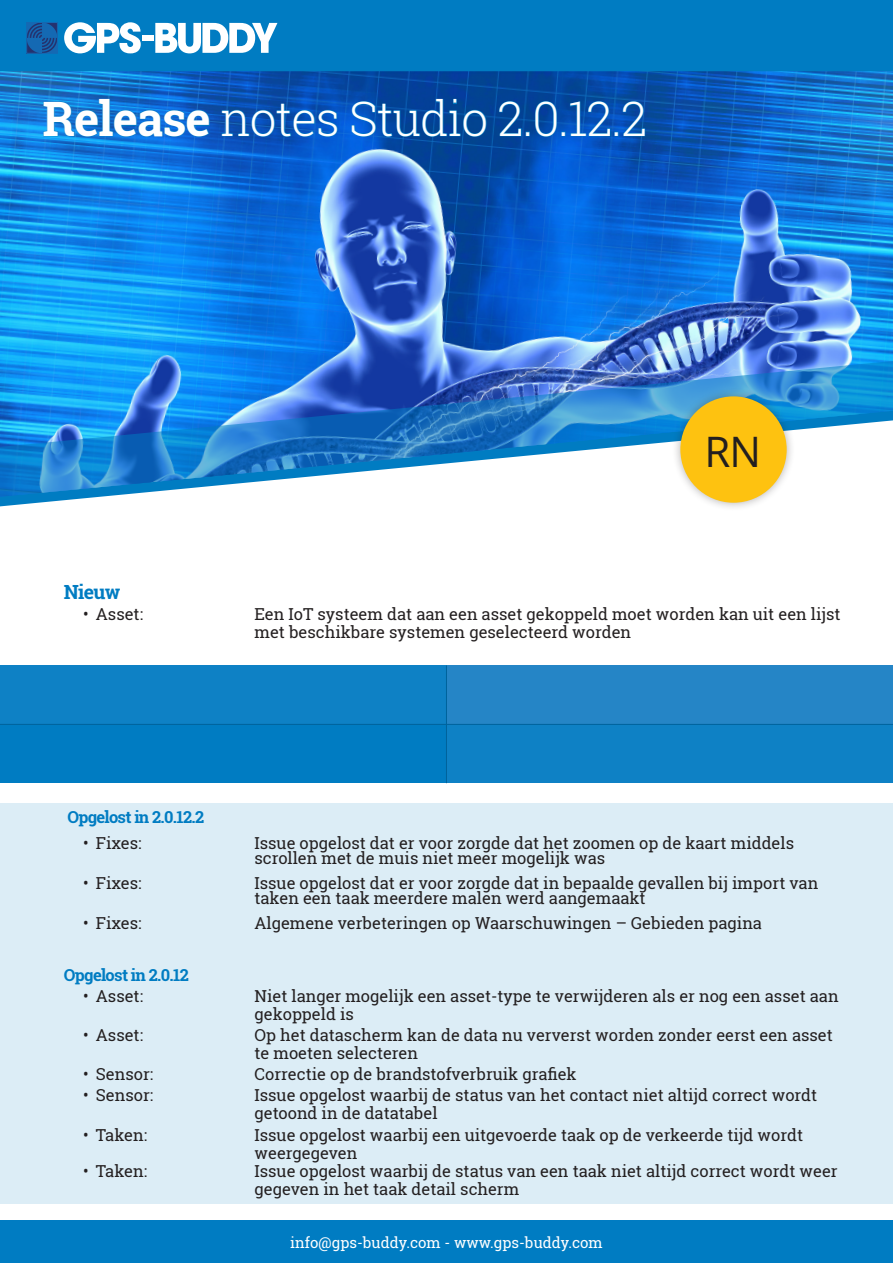
<style>
.page{position:relative;width:893px;height:1263px;background:#fff}
.page>*{position:absolute;margin:0;border:0;box-sizing:border-box;transform-origin:0 0}
.kop{font:300 47.4px "Roboto Slab";letter-spacing:-.02em;color:#fff}
.t1{font:42px "Open Sans";color:#231f20}
.tekst_kop{font:700 19.5px "Roboto Slab";letter-spacing:-.04em;color:#007cc2}
.t2{font:16.5px/18px "Roboto Slab";color:#231f20}
.tekst_kop-2{font:700 16.5px "Roboto Slab";letter-spacing:-.04em;color:#007cc2}
.t3{font:15px "Roboto Slab";color:#fff}
.s1{font-weight:700}
</style>
<div class="page">
<div style="left:0;top:0;width:893px;height:74px;background:#007cc2"></div>
<svg style="left:64px;top:22px;width:77px;height:31px"></svg>
<div style="left:142px;top:35px;width:11px;height:6px;background:#fff"></div>
<svg style="left:155px;top:23px;width:122px;height:30px"></svg>
<svg style="left:29px;top:24px;width:26px;height:27px"></svg>
<div style="left:27px;top:22px;width:30px;height:31px;border:1px solid #1469b3"></div>
<div style="left:0;top:1220px;width:893px;height:43px;background:#007cc2"></div>
<img style="left:0;top:71px;width:893px;height:282px">
<img style="left:0;top:353px;width:893px;height:49px">
<svg style="left:0;top:402px;width:893px;height:105px"></svg>
<div style="left:671px;top:387px;width:125px;height:125px;background:#231f20;opacity:.35"></div>
<div style="left:680px;top:396px;width:107px;height:107px;background:#fec210;border-radius:50%"></div>
<div style="left:0;top:803px;width:893px;height:400px;background:#dcedf6"></div>
<div style="left:446px;top:665px;width:447px;height:59px;background:#2585c6"></div>
<div style="left:0;top:665px;width:446px;height:59px;background:#0e81c5"></div>
<div style="left:446px;top:724px;width:447px;height:59px;background:#0e81c5"></div>
<div style="left:0;top:724px;width:446px;height:59px;background:#007cc2"></div>
<hr style="left:446px;top:665px;width:1px;height:118px;background:#00639c">
<hr style="left:0;top:724px;width:893px;height:1px;background:#00639c">
<svg style="left:43px;top:99px;width:167px;height:38px;background:#0f72d2"></svg>
<svg style="left:221px;top:104px;width:117px;height:33px;background:#0657b7"></svg>
<svg style="left:351px;top:99px;width:136px;height:38px;background:#0250a6"></svg>
<svg style="left:499px;top:101px;width:146px;height:66px;background:#0352b4"></svg>
<p class="kop" style="left:43px;top:86px;width:606px"><span class="s1">Release</span> notes Studio 2.0.12.2</p>
<h2 class="t1" style="left:704px;top:422px;width:58px">RN</h2>
<p class="tekst_kop" style="left:64px;top:578px;width:58px">Nieuw</p>
<p class="t2" style="left:83px;top:605px;width:61px">• Asset:</p>
<p class="t2" style="left:254px;top:605px;width:588px">Een IoT systeem dat aan een asset gekoppeld moet worden kan uit een lijst met beschikbare systemen geselecteerd worden</p>
<p class="tekst_kop-2" style="left:67px;top:806px;width:138px">Opgelost in 2.0.12.2</p>
<p class="t2" style="left:83px;top:833px;width:60px">• Fixes:</p>
<p class="t2" style="left:254px;top:835px;width:541px;line-height:15px">Issue opgelost dat er voor zorgde dat het zoomen op de kaart middels scrollen met de muis niet meer mogelijk was</p>
<p class="t2" style="left:83px;top:874px;width:60px">• Fixes:</p>
<p class="t2" style="left:254px;top:876px;width:565px;line-height:15px">Issue opgelost dat er voor zorgde dat in bepaalde gevallen bij import van taken een taak meerdere malen werd aangemaakt</p>
<p class="t2" style="left:83px;top:913px;width:60px">• Fixes:</p>
<p class="t2" style="left:254px;top:913px;width:509px">Algemene verbeteringen op Waarschuwingen – Gebieden pagina</p>
<p class="tekst_kop-2" style="left:64px;top:963px;width:126px">Opgelost in 2.0.12</p>
<p class="t2" style="left:83px;top:987px;width:61px">• Asset:</p>
<p class="t2" style="left:254px;top:987px;width:586px">Niet langer mogelijk een asset-type te verwijderen als er nog een asset aan gekoppeld is</p>
<p class="t2" style="left:83px;top:1026px;width:61px">• Asset:</p>
<p class="t2" style="left:254px;top:1026px;width:580px">Op het datascherm kan de data nu ververst worden zonder eerst een asset te moeten selecteren</p>
<p class="t2" style="left:83px;top:1065px;width:72px">• Sensor:</p>
<p class="t2" style="left:254px;top:1065px;width:324px">Correctie op de brandstofverbruik grafiek</p>
<p class="t2" style="left:83px;top:1086px;width:72px">• Sensor:</p>
<p class="t2" style="left:254px;top:1086px;width:564px">Issue opgelost waarbij de status van het contact niet altijd correct wordt getoond in de datatabel</p>
<p class="t2" style="left:83px;top:1125px;width:66px">• Taken:</p>
<p class="t2" style="left:254px;top:1125px;width:550px">Issue opgelost waarbij een uitgevoerde taak op de verkeerde tijd wordt weergegeven</p>
<p class="t2" style="left:83px;top:1161px;width:66px">• Taken:</p>
<p class="t2" style="left:254px;top:1161px;width:585px">Issue opgelost waarbij de status van een taak niet altijd correct wordt weer gegeven in het taak detail scherm</p>
<p class="t3" style="left:290px;top:1232px;width:314px">info@gps-buddy.com - www.gps-buddy.com</p>
</div>
